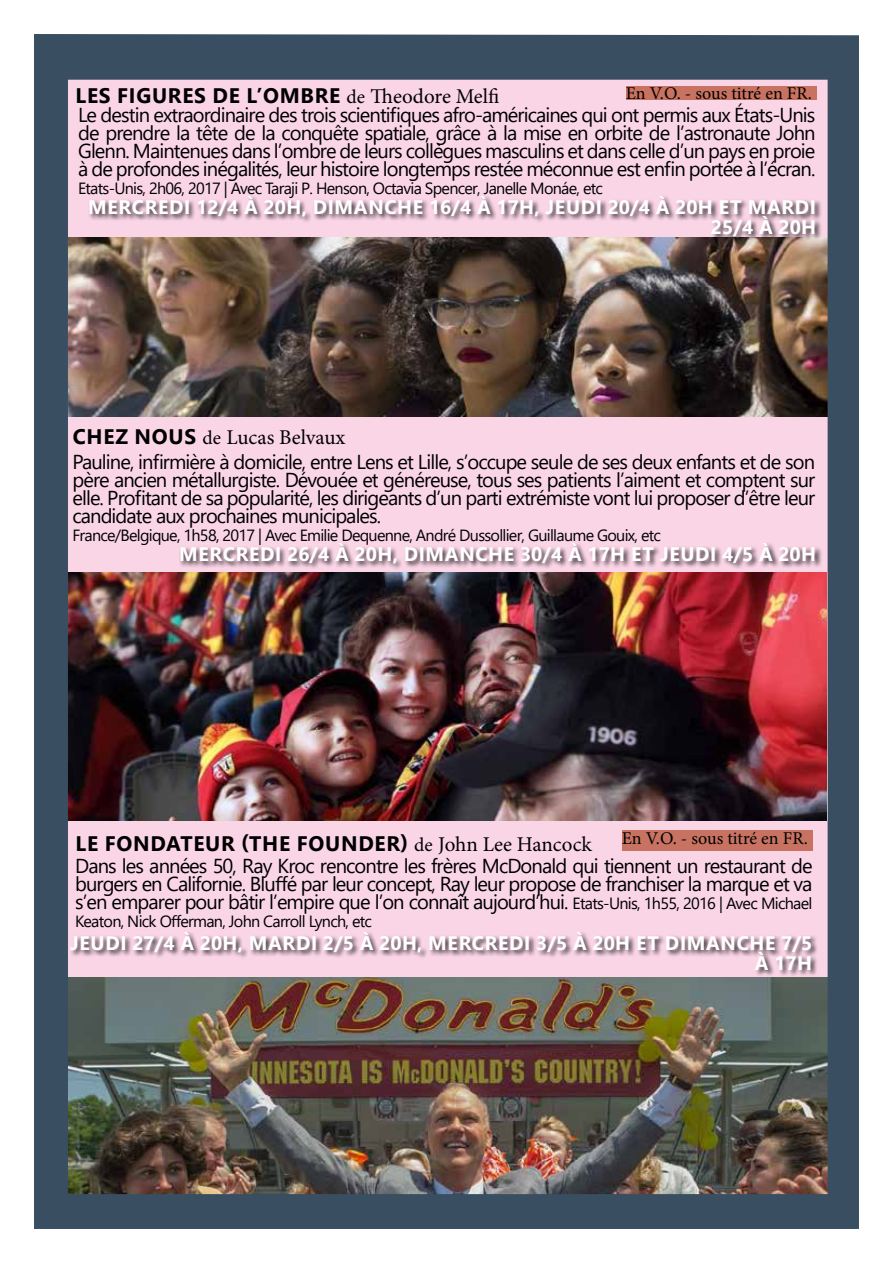
<style>
.page{position:relative;width:893px;height:1263px;background:#fff}
.page>*{position:absolute;margin:0;border:0;box-sizing:border-box;transform-origin:0 0}
.t1{font:700 21px "Segoe UI";letter-spacing:.035em;color:#000}
.t2{font:21px "Minion Pro";color:#000}
.t3{font:20.1px/18px "Segoe UI";letter-spacing:-.045em;color:#000;text-align:justify}
.t4{font:700 19.5px/19.5px "Segoe UI";letter-spacing:.035em;color:#fff;text-align:right}
.t5{font:18px "Minion Pro";color:#000}
.t6{font:16.2px "Segoe UI";letter-spacing:-.045em;color:#000}
.s1{font-family:"Minion Pro";font-weight:400;font-size:19.5px}
.s2{font-family:"Minion Pro";font-weight:400}
.s3{font-family:"Segoe UI";font-weight:700}
.s4{font-size:19.5px}
.s5{font-size:16.2px}
</style>
<div class="page">
<img style="left:34px;top:34px;width:825px;height:1195px">
<div style="left:69px;top:931px;width:750px;height:46px;background:#000;opacity:.75"></div>
<div style="left:179px;top:542px;width:643px;height:29px;background:#000;opacity:.75"></div>
<div style="left:88px;top:195px;width:734px;height:48px;background:#000;opacity:.75"></div>
<p class="t5" style="left:626px;top:81px;width:188px">En V.O. - sous titré en FR.</p>
<p class="t1" style="left:76px;top:79px;width:425px">LES FIGURES DE L’OMBRE <span class="s1">de</span> <span class="s2">Theodore Melfi</span></p>
<p class="t3" style="left:78px;top:106px;width:739px">Le destin extraordinaire des trois scientifiques afro-américaines qui ont permis aux États-Unis de prendre la tête de la conquête spatiale, grâce à la mise en orbite de l’astronaute John Glenn. Maintenues dans l’ombre de leurs collègues masculins et dans celle d’un pays en proie à de profondes inégalités, leur histoire longtemps restée méconnue est enfin portée à l’écran.</p>
<p class="t6" style="left:78px;top:176px;width:526px">Etats-Unis, 2h06, 2017 | Avec Taraji P. Henson, Octavia Spencer, Janelle Monáe, etc</p>
<p class="t4" style="left:88px;top:197px;width:729px">M ERCREDI 12/4 À 20H, DIMANCHE 16/4 À 17H, J EUDI 20/4 À 20H ET MARDI<br>25/4 À 20H</p>
<p class="t2" style="left:73px;top:423px;width:274px"><span class="s3">CHEZ NOUS</span> <span class="s4">de</span> Lucas Belvaux</p>
<p class="t3" style="left:72px;top:453px;width:744px">Pauline, infirmière à domicile, entre Lens et Lille, s’occupe seule de ses deux enfants et de son père ancien métallurgiste. Dévouée et généreuse, tous ses patients l’aiment et comptent sur elle. Profitant de sa popularité, les dirigeants d’un parti extrémiste vont lui proposer d’être leur candidate aux prochaines municipales.</p>
<p class="t6" style="left:72px;top:522px;width:590px">France/Belgique, 1h58, 2017 | Avec Emilie Dequenne, André Dussollier, Guillaume Gouix, etc</p>
<p class="t4" style="left:179px;top:544px;width:638px">MERCREDI 26/4 À 20H, DIMANCHE 30/4 À 17H ET J EUDI 4/5 À 20H</p>
<p class="t5" style="left:622px;top:826px;width:188px">En V.O. - sous titré en FR.</p>
<p class="t1" style="left:76px;top:826px;width:518px">LE FONDATEUR (THE FOUNDER) <span class="s1">de</span> <span class="s2">John Lee Hancock</span></p>
<p class="t3" style="left:75px;top:857px;width:739px">Dans les années 50, Ray Kroc rencontre les frères McDonald qui tiennent un restaurant de burgers en Californie. Bluffé par leur concept, Ray leur propose de franchiser la marque et va s’en emparer pour bâtir l’empire que l’on connaît aujourd’hui. <span class="s5">Etats-Unis, 1h55, 2016 | Avec Michael</span></p>
<p class="t6" style="left:75px;top:908px;width:298px">Keaton, Nick Offerman, John Carroll Lynch, etc</p>
<p class="t4" style="left:70px;top:933px;width:744px">JEUDI 27/4 À 20H, MARDI 2/5 À 20H, MERCREDI 3/5 À 20H ET DIMANCHE 7/5<br>À 17H</p>
</div>
